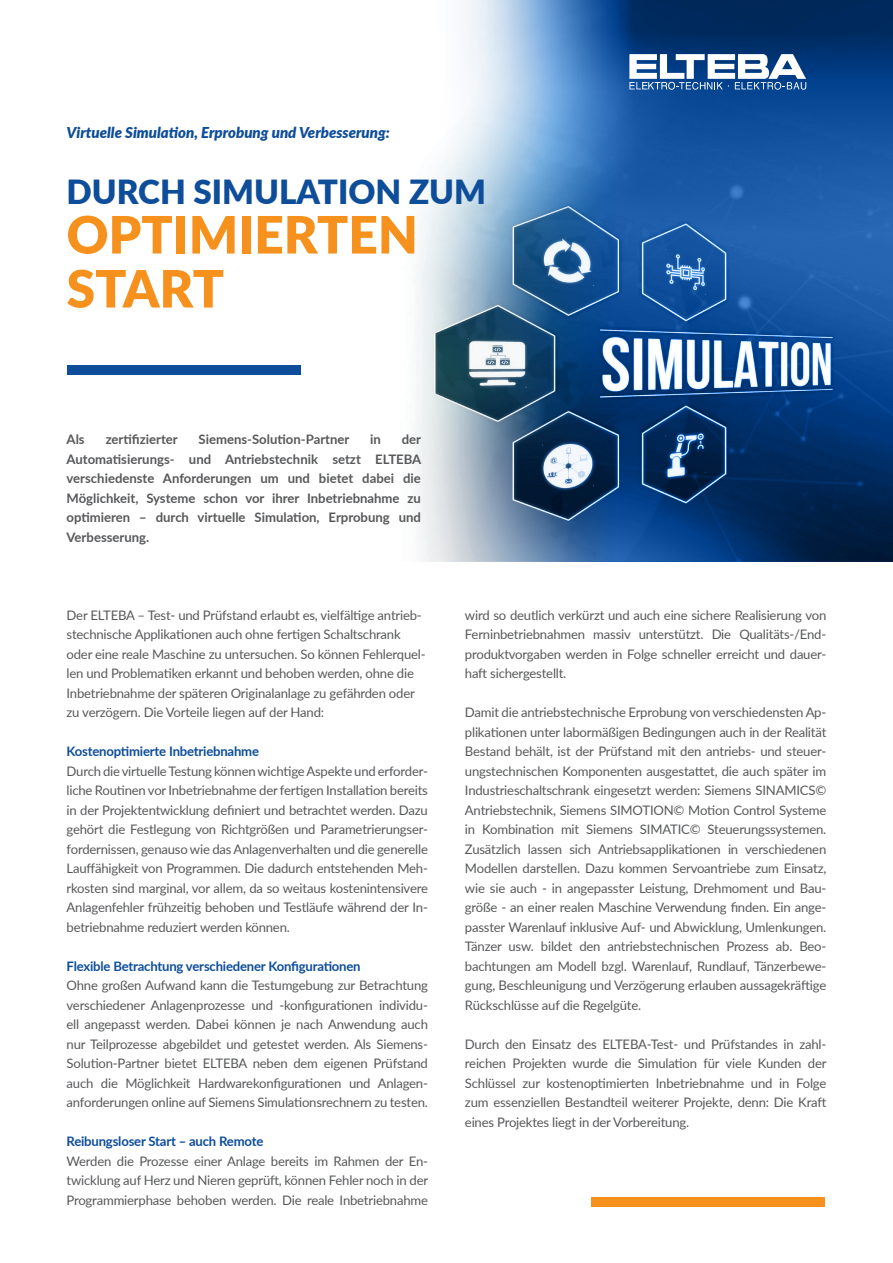
<style>
.page{position:relative;width:893px;height:1263px;background:#fff}
.page>*{position:absolute;margin:0;border:0;box-sizing:border-box;transform-origin:0 0}
.t1{font:900 51.6px/54px "Lato";color:#f6911e}
.t2{font:900 33.3px "Lato";color:#0d4d9a}
.t3{font:italic 900 15px "Lato";color:#0d4d9a}
.t4{font:13.2px/19.5px "Lato";letter-spacing:-.015em;color:#57585a;text-align:justify}
.t5{font:700 13.2px/19.5px "Lato";color:#57585a;text-align:justify}
.t6{font:700 13.2px "Lato";letter-spacing:-.015em;color:#0d4d9a}
</style>
<div class="page">
<svg style="left:415px;top:0;width:478px;height:561px;background:#4470a2"></svg>
<div style="left:67px;top:365px;width:233px;height:10px;background:#0d4d9a"></div>
<div style="left:591px;top:1197px;width:234px;height:10px;background:#f6911e"></div>
<svg style="left:629px;top:54px;width:177px;height:36px"></svg>
<p class="t3" style="left:67px;top:122px;width:325px">Virtuelle Simulation, Erprobung und Verbesserung:</p>
<h2 class="t2" style="left:67px;top:167px;width:421px">DURCH SIMULATION ZUM</h2>
<h1 class="t1" style="left:67px;top:205px;width:353px">OPTIMIERTEN<br>START</h1>
<p class="t5" style="left:67px;top:429px;width:20px">Als</p>
<p class="t5" style="left:106px;top:429px;width:74px">zertifizierter</p>
<p class="t5" style="left:199px;top:429px;width:152px">Siemens-Solution-Partner</p>
<p class="t5" style="left:370px;top:429px;width:12px">in</p>
<p class="t5" style="left:67px;top:429px;width:356px;text-indent:335px">der Automatisierungs- und Antriebstechnik setzt ELTEBA verschiedenste Anforderungen um und bietet dabei die Möglichkeit, Systeme schon vor ihrer Inbetriebnahme zu optimieren – durch virtuelle Simulation, Erprobung und Verbesserung.</p>
<p class="t4" style="left:67px;top:604px;width:361px;text-align:left">Der ELTEBA – Test- und Prüfstand erlaubt es, vielfältige antrieb&shy;stechnische Applikationen auch ohne fertigen Schaltschrank oder eine reale Maschine zu untersuchen. So können Fehlerquel&shy;len und Problematiken erkannt und behoben werden, ohne die Inbetriebnahme der späteren Originalanlage zu gefährden oder zu verzögern. Die Vorteile liegen auf der Hand:</p>
<p class="t6" style="left:67px;top:741px;width:194px">Kostenoptimierte Inbetriebnahme</p>
<p class="t4" style="left:67px;top:760px;width:363px">Durch die virtuelle Testung können wichtige Aspekte und erforder&shy;liche Routinen vor Inbetriebnahme der fertigen Installation bereits in der Projektentwicklung definiert und betrachtet werden. Dazu gehört die Festlegung von Richtgrößen und Parametrierungser&shy;fordernissen, genauso wie das Anlagenverhalten und die generelle Lauffähigkeit von Programmen. Die dadurch entstehenden Meh&shy;rkosten sind marginal, vor allem, da so weitaus kostenintensivere Anlagenfehler frühzeitig behoben und Testläufe während der In&shy;betriebnahme reduziert werden können.</p>
<p class="t6" style="left:67px;top:956px;width:296px">Flexible Betrachtung verschiedener Konfigurationen</p>
<p class="t4" style="left:67px;top:975px;width:363px">Ohne großen Aufwand kann die Testumgebung zur Betrachtung verschiedener Anlagenprozesse und -konfigurationen individu&shy;ell angepasst werden. Dabei können je nach Anwendung auch nur Teilprozesse abgebildet und getestet werden. Als Siemens-Solution-Partner bietet ELTEBA neben dem eigenen Prüfstand auch die Möglichkeit Hardwarekonfigurationen und Anlagen&shy;anforderungen online auf Siemens Simulationsrechnern zu testen.</p>
<p class="t6" style="left:67px;top:1132px;width:198px">Reibungsloser Start – auch Remote</p>
<p class="t4" style="left:67px;top:1150px;width:363px">Werden die Prozesse einer Anlage bereits im Rahmen der En&shy;twicklung auf Herz und Nieren geprüft, können Fehler noch in der Programmierphase behoben werden. Die reale Inbetriebnahme</p>
<p class="t4" style="left:465px;top:604px;width:363px">wird so deutlich verkürzt und auch eine sichere Realisierung von Ferninbetriebnahmen massiv unterstützt. Die Qualitäts-/End&shy;produktvorgaben werden in Folge schneller erreicht und dauer&shy;haft sichergestellt.</p>
<p class="t4" style="left:465px;top:702px;width:363px">Damit die antriebstechnische Erprobung von verschiedensten Ap&shy;plikationen unter labormäßigen Bedingungen auch in der Realität Bestand behält, ist der Prüfstand mit den antriebs- und steuer&shy;ungstechnischen Komponenten ausgestattet, die auch später im Industrieschaltschrank eingesetzt werden: Siemens SINAMICS© Antriebstechnik, Siemens SIMOTION© Motion Control Systeme in Kombination mit Siemens SIMATIC© Steuerungssystemen.<br>Zusätzlich lassen sich Antriebsapplikationen in verschiedenen Modellen darstellen. Dazu kommen Servoantriebe zum Einsatz, wie sie auch - in angepasster Leistung, Drehmoment und Bau&shy;größe - an einer realen Maschine Verwendung finden. Ein ange&shy;passter Warenlauf inklusive Auf- und Abwicklung, Umlenkungen.<br>Tänzer usw. bildet den antriebstechnischen Prozess ab. Beo&shy;bachtungen am Modell bzgl. Warenlauf, Rundlauf, Tänzerbewe&shy;gung, Beschleunigung und Verzögerung erlauben aussagekräftige Rückschlüsse auf die Regelgüte.</p>
<p class="t4" style="left:465px;top:1033px;width:363px">Durch den Einsatz des ELTEBA-Test- und Prüfstandes in zahl&shy;reichen Projekten wurde die Simulation für viele Kunden der Schlüssel zur kostenoptimierten Inbetriebnahme und in Folge zum essenziellen Bestandteil weiterer Projekte, denn: Die Kraft eines Projektes liegt in der Vorbereitung.</p>
</div>
